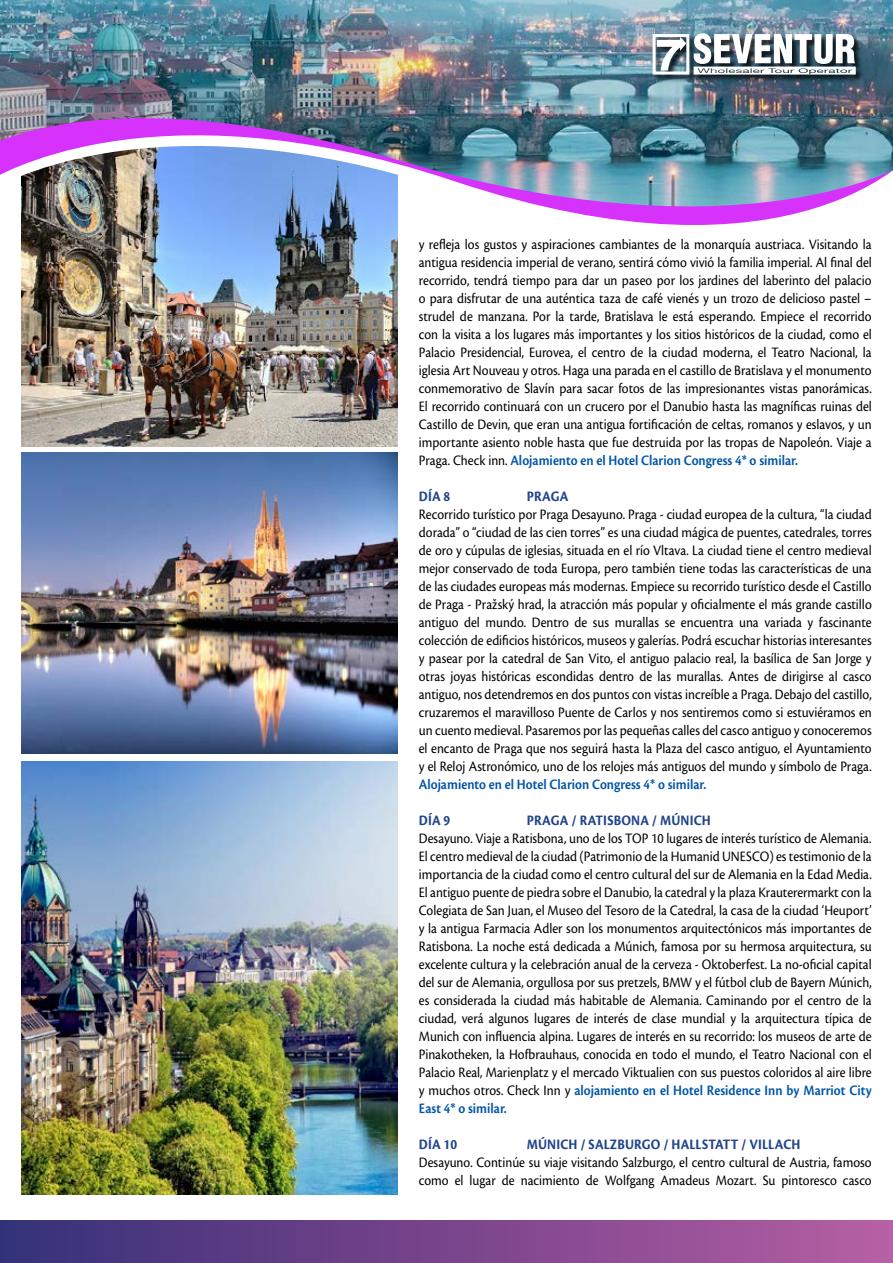
<style>
.page{position:relative;width:893px;height:1263px;background:#fff}
.page>*{position:absolute;margin:0;border:0;box-sizing:border-box;transform-origin:0 0}
.t1{font:15px/18px "Cronos Pro";color:#000;text-align:justify;scale:.9 1}
.t2{font:700 15px "Cronos Pro";letter-spacing:.01em;color:#20438b;scale:.9 1}
.t3{font:600 15px "Cronos Pro";color:#0055a7;scale:.9 1}
.s1{font-weight:600;color:#0055a7}
</style>
<div class="page">
<img style="left:21px;top:307px;width:377px;height:139px">
<img style="left:21px;top:453px;width:377px;height:301px">
<img style="left:21px;top:296px;width:377px;height:11px">
<img style="left:21px;top:208px;width:794px;height:88px">
<img style="left:0;top:0;width:893px;height:208px">
<div style="left:653px;top:34px;width:211px;height:49px;background:#000;opacity:.77"></div>
<div style="left:653px;top:34px;width:36px;height:41px;border:3px solid #fff"></div>
<svg style="left:657px;top:37px;width:29px;height:33px"></svg>
<svg style="left:694px;top:33px;width:162px;height:42px"></svg>
<img style="left:21px;top:761px;width:377px;height:434px">
<div style="left:0;top:1220px;width:893px;height:43px;background:linear-gradient(to right,#362f78,#b85da2)"></div>
<p class="t1" style="left:419px;top:235px;width:505px">y refleja los gustos y aspiraciones cambiantes de la monarquía austriaca. Visitando la antigua residencia imperial de verano, sentirá cómo vivió la familia imperial. Al final del recorrido, tendrá tiempo para dar un paseo por los jardines del laberinto del palacio o para disfrutar de una auténtica taza de café vienés y un trozo de delicioso pastel – strudel de manzana. Por la tarde, Bratislava le está esperando. Empiece el recorrido con la visita a los lugares más importantes y los sitios históricos de la ciudad, como el Palacio Presidencial, Eurovea, el centro de la ciudad moderna, el Teatro Nacional, la iglesia Art Nouveau y otros. Haga una parada en el castillo de Bratislava y el monumento conmemorativo de Slavín para sacar fotos de las impresionantes vistas panorámicas.<br>El recorrido continuará con un crucero por el Danubio hasta las magníficas ruinas del Castillo de Devin, que eran una antigua fortificación de celtas, romanos y eslavos, y un importante asiento noble hasta que fue destruida por las tropas de Napoleón. Viaje a Praga. Check inn. <span class="s1">Alojamiento en el Hotel Clarion Congress 4* o similar.</span></p>
<p class="t2" style="left:419px;top:487px;width:36px">DÍA 8</p>
<p class="t2" style="left:527px;top:487px;width:48px">PRAGA</p>
<p class="t1" style="left:419px;top:505px;width:505px">Recorrido turístico por Praga Desayuno. Praga - ciudad europea de la cultura, “la ciudad dorada” o “ciudad de las cien torres” es una ciudad mágica de puentes, catedrales, torres de oro y cúpulas de iglesias, situada en el río Vltava. La ciudad tiene el centro medieval mejor conservado de toda Europa, pero también tiene todas las características de una de las ciudades europeas más modernas. Empiece su recorrido turístico desde el Castillo de Praga - Pražský hrad, la atracción más popular y oficialmente el más grande castillo antiguo del mundo. Dentro de sus murallas se encuentra una variada y fascinante colección de edificios históricos, museos y galerías. Podrá escuchar historias interesantes y pasear por la catedral de San Vito, el antiguo palacio real, la basílica de San Jorge y otras joyas históricas escondidas dentro de las murallas. Antes de dirigirse al casco antiguo, nos detendremos en dos puntos con vistas increíble a Praga. Debajo del castillo, cruzaremos el maravilloso Puente de Carlos y nos sentiremos como si estuviéramos en un cuento medieval. Pasaremos por las pequeñas calles del casco antiguo y conoceremos el encanto de Praga que nos seguirá hasta la Plaza del casco antiguo, el Ayuntamiento y el Reloj Astronómico, uno de los relojes más antiguos del mundo y símbolo de Praga.</p>
<p class="t3" style="left:419px;top:775px;width:321px">Alojamiento en el Hotel Clarion Congress 4* o similar.</p>
<p class="t2" style="left:419px;top:811px;width:36px">DÍA 9</p>
<p class="t2" style="left:527px;top:811px;width:206px">PRAGA / RATISBONA / MÚNICH</p>
<p class="t1" style="left:419px;top:829px;width:505px">Desayuno. Viaje a Ratisbona, uno de los TOP 10 lugares de interés turístico de Alemania.<br>El centro medieval de la ciudad (Patrimonio de la Humanid UNESCO) es testimonio de la importancia de la ciudad como el centro cultural del sur de Alemania en la Edad Media.<br>El antiguo puente de piedra sobre el Danubio, la catedral y la plaza Krauterermarkt con la Colegiata de San Juan, el Museo del Tesoro de la Catedral, la casa de la ciudad ‘Heuport’ y la antigua Farmacia Adler son los monumentos arquitectónicos más importantes de Ratisbona. La noche está dedicada a Múnich, famosa por su hermosa arquitectura, su excelente cultura y la celebración anual de la cerveza - Oktoberfest. La no-oficial capital del sur de Alemania, orgullosa por sus pretzels, BMW y el fútbol club de Bayern Múnich, es considerada la ciudad más habitable de Alemania. Caminando por el centro de la ciudad, verá algunos lugares de interés de clase mundial y la arquitectura típica de Munich con influencia alpina. Lugares de interés en su recorrido: los museos de arte de Pinakotheken, la Hofbrauhaus, conocida en todo el mundo, el Teatro Nacional con el Palacio Real, Marienplatz y el mercado Viktualien con sus puestos coloridos al aire libre y muchos otros. Check Inn y <span class="s1">alojamiento en el Hotel Residence Inn by Marriot City East 4* o similar.</span></p>
<p class="t2" style="left:419px;top:1135px;width:44px">DÍA 10</p>
<p class="t2" style="left:527px;top:1135px;width:305px">MÚNICH / SALZBURGO / HALLSTATT / VILLACH</p>
<p class="t1" style="left:419px;top:1153px;width:505px">Desayuno. Continúe su viaje visitando Salzburgo, el centro cultural de Austria, famoso como el lugar de nacimiento de Wolfgang Amadeus Mozart. Su pintoresco casco</p>
</div>
